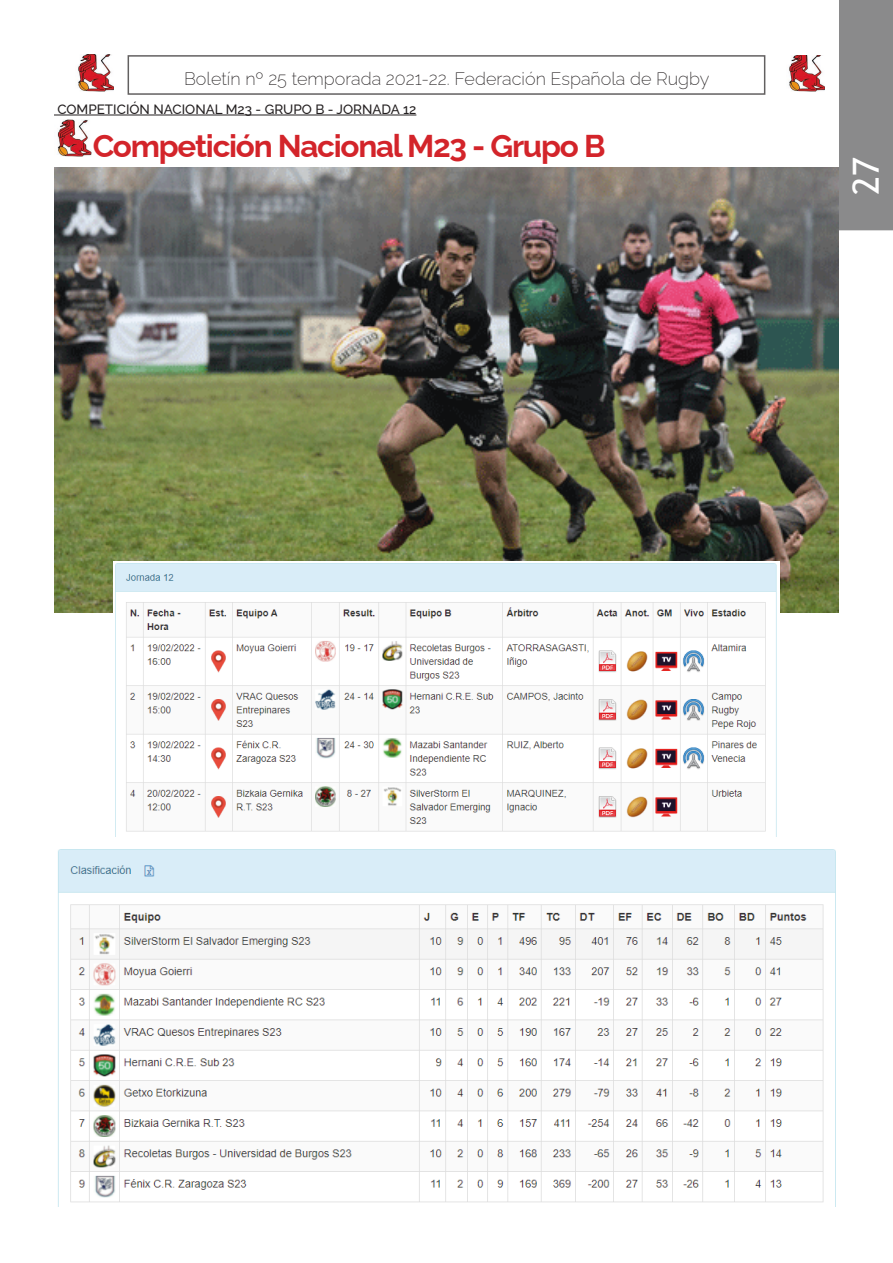
<style>
.page{position:relative;width:893px;height:1263px;background:#fff}
.page>*{position:absolute;margin:0;border:0;box-sizing:border-box;transform-origin:0 0}
.t1{font:36px "Trebuchet MS";color:#fff}
.t2{font:700 31.5px "Raleway";letter-spacing:-.04em;color:#d3242a}
.t3{font:200 18px "Raleway";color:#231f20}
.t4{font:500 13.5px "Raleway";color:#231f20}
</style>
<div class="page">
<img style="left:789px;top:55px;width:35px;height:37px">
<img style="left:78px;top:55px;width:35px;height:36px">
<div style="left:839px;top:0;width:54px;height:230px;background:#8a8a8b"></div>
<img style="left:54px;top:167px;width:785px;height:445px">
<img style="left:57px;top:120px;width:34px;height:37px">
<hr style="left:54px;top:115px;width:362px;height:1px;background:#231f20">
<img style="left:113px;top:561px;width:667px;height:275px">
<img style="left:58px;top:849px;width:778px;height:357px">
<p class="t3" style="left:184px;top:64px;width:527px">Boletín nº 25 temporada 2021-22. Federación Española de Rugby</p>
<p class="t4" style="left:57px;top:98px;width:360px">COMPETICIÓN NACIONAL M23 - GRUPO B - JORNADA 12</p>
<p class="t2" style="left:93px;top:121px;width:514px">Competición Nacional M23 - Grupo B</p>
<h1 class="t1" style="left:843px;top:195px;width:39px;rotate:-90deg">27</h1>
</div>
